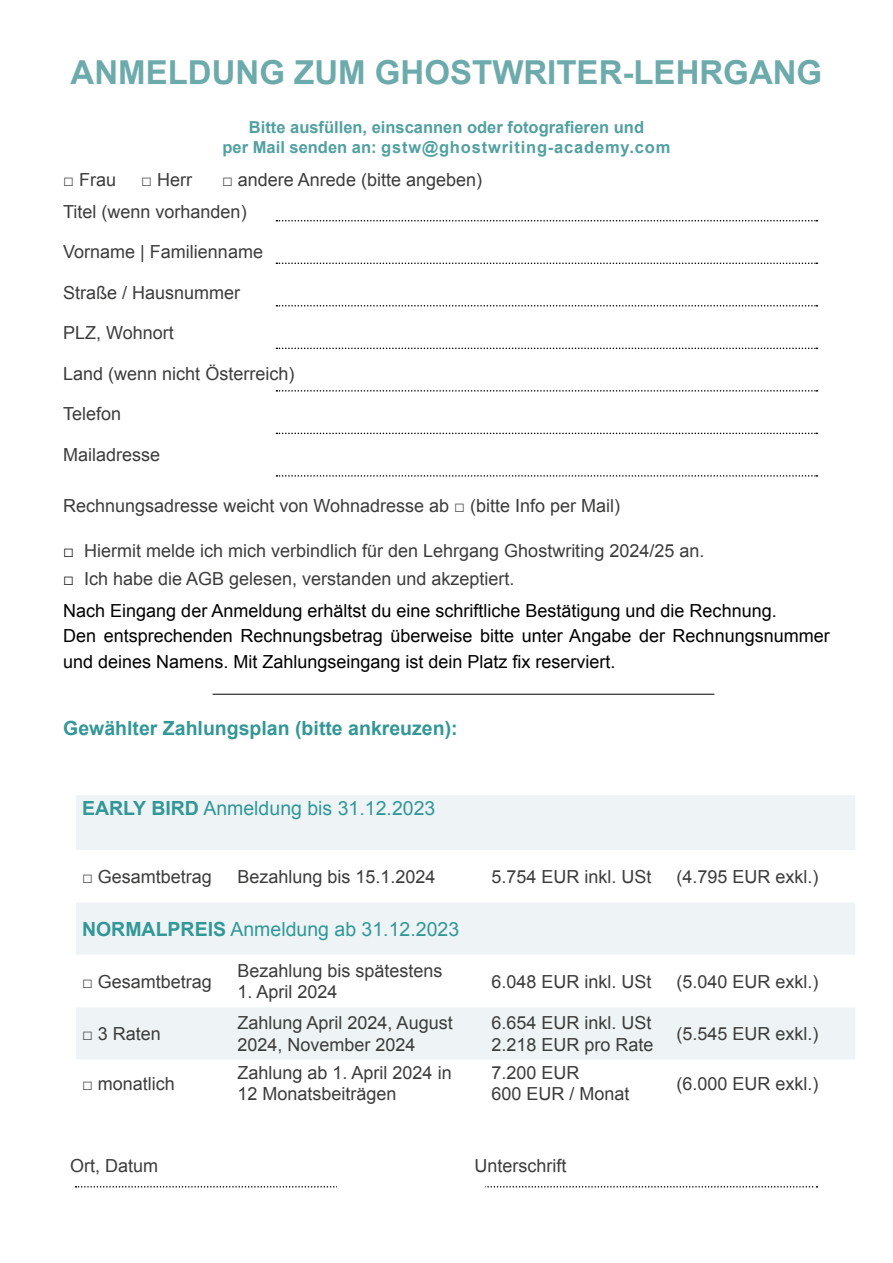
<style>
.page{position:relative;width:893px;height:1263px;background:#fff}
.page>*{position:absolute;margin:0;border:0;box-sizing:border-box;transform-origin:0 0}
.t1{font:700 33px "Arial";color:#6caaab}
.t2{font:19.5px "Arial";color:#339797}
.t3{font:700 19.5px "Arial";color:#339797}
.t4{font:18px/21.6px "Arial";color:#3c3c3b}
.t5{font:18px/31.5px "Arial";color:#000}
.t6{font:700 16.5px/19.8px "Arial";color:#52a0a1;text-align:center}
.s1{color:#000}
.s2{color:#3c3c3b}
.s3{font-weight:700}
</style>
<div class="page">
<svg style="left:276px;top:220px;width:541px;height:1px"></svg>
<svg style="left:276px;top:390px;width:541px;height:2px"></svg>
<svg style="left:276px;top:305px;width:541px;height:2px"></svg>
<svg style="left:276px;top:475px;width:541px;height:2px"></svg>
<hr style="left:213px;top:694px;width:501px;height:1px;background:#000">
<svg style="left:75px;top:1186px;width:742px;height:1px"></svg>
<svg style="left:276px;top:262px;width:541px;height:2px"></svg>
<svg style="left:276px;top:433px;width:541px;height:1px"></svg>
<svg style="left:276px;top:348px;width:541px;height:1px"></svg>
<div style="left:76px;top:795px;width:779px;height:55px;background:#eef4f6"></div>
<svg style="left:76px;top:903px;width:779px;height:156px;fill:#eef4f6"></svg>
<div style="left:337px;top:1169px;width:148px;height:56px;background:#fff"></div>
<h1 class="t1" style="left:71px;top:50px;width:753px">ANMELDUNG ZUM GHOSTWRITER-LEHRGANG</h1>
<p class="t6" style="left:223px;top:118px;width:449px">Bitte ausfüllen, einscannen oder fotografieren und<br>per Mail senden an: gstw@ghostwriting-academy.com</p>
<p class="t4" style="left:63px;top:169px;width:54px">□ Frau</p>
<p class="t4" style="left:141px;top:169px;width:52px">□ Herr</p>
<p class="t4" style="left:63px;top:164px;width:420px;line-height:31.5px;text-indent:159px">□ andere Anrede (bitte angeben)<br>Titel (wenn vorhanden)</p>
<p class="t4" style="left:63px;top:241px;width:201px">Vorname | Familienname</p>
<p class="t4" style="left:63px;top:282px;width:179px">Straße / Hausnummer</p>
<p class="t4" style="left:63px;top:322px;width:112px">PLZ, Wohnort</p>
<p class="t4" style="left:63px;top:363px;width:233px">Land (wenn nicht Österreich)</p>
<p class="t4" style="left:63px;top:403px;width:60px">Telefon</p>
<p class="t4" style="left:63px;top:444px;width:99px">Mailadresse</p>
<p class="t4" style="left:63px;top:495px;width:558px">Rechnungsadresse weicht von Wohnadresse ab □ (bitte Info per Mail)</p>
<p class="t4" style="left:63px;top:540px;width:643px"><span class="s1">□</span> Hiermit melde ich mich verbindlich für den Lehrgang Ghostwriting 2024/25 an.</p>
<p class="t5" style="left:63px;top:563px;width:715px">□ <span class="s2">Ich habe die AGB gelesen, verstanden und akzeptiert.<br></span>Nach Eingang der Anmeldung erhältst du eine schriftliche Bestätigung und die Rechnung.</p>
<p class="t5" style="left:63px;top:623px;width:768px;line-height:25.5px">Den entsprechenden Rechnungsbetrag überweise bitte unter Angabe der Rechnungsnummer und deines Namens. Mit Zahlungseingang ist dein Platz fix reserviert.</p>
<p class="t3" style="left:63px;top:716px;width:396px">Gewählter Zahlungsplan (bitte ankreuzen):</p>
<p class="t2" style="left:82px;top:796px;width:355px"><span class="s3">EARLY BIRD</span> Anmeldung bis 31.12.2023</p>
<p class="t4" style="left:82px;top:866px;width:131px">□ Gesamtbetrag</p>
<p class="t4" style="left:238px;top:866px;width:200px">Bezahlung bis 15.1.2024</p>
<p class="t4" style="left:491px;top:866px;width:162px">5.754 EUR inkl. USt</p>
<p class="t4" style="left:676px;top:866px;width:144px">(4.795 EUR exkl.)</p>
<p class="t2" style="left:82px;top:916px;width:379px"><span class="s3">NORMALPREIS</span> Anmeldung ab 31.12.2023</p>
<p class="t4" style="left:82px;top:971px;width:131px">□ Gesamtbetrag</p>
<p class="t4" style="left:238px;top:960px;width:207px">Bezahlung bis spätestens</p>
<p class="t4" style="left:238px;top:981px;width:102px">1. April 2024</p>
<p class="t4" style="left:491px;top:971px;width:162px">6.048 EUR inkl. USt</p>
<p class="t4" style="left:676px;top:971px;width:144px">(5.040 EUR exkl.)</p>
<p class="t4" style="left:82px;top:1023px;width:80px">□ 3 Raten</p>
<p class="t4" style="left:238px;top:1012px;width:217px">Zahlung April 2024, August<br>2024, November 2024</p>
<p class="t4" style="left:491px;top:1012px;width:164px">6.654 EUR inkl. USt<br>2.218 EUR pro Rate</p>
<p class="t4" style="left:676px;top:1023px;width:144px">(5.545 EUR exkl.)</p>
<p class="t4" style="left:82px;top:1073px;width:94px">□ monatlich</p>
<p class="t4" style="left:238px;top:1062px;width:216px">Zahlung ab 1. April 2024 in<br>12 Monatsbeiträgen</p>
<p class="t4" style="left:491px;top:1062px;width:140px">7.200 EUR<br>600 EUR / Monat</p>
<p class="t4" style="left:676px;top:1073px;width:144px">(6.000 EUR exkl.)</p>
<p class="t4" style="left:70px;top:1155px;width:90px">Ort, Datum</p>
<p class="t4" style="left:474px;top:1155px;width:94px">Unterschrift</p>
</div>
